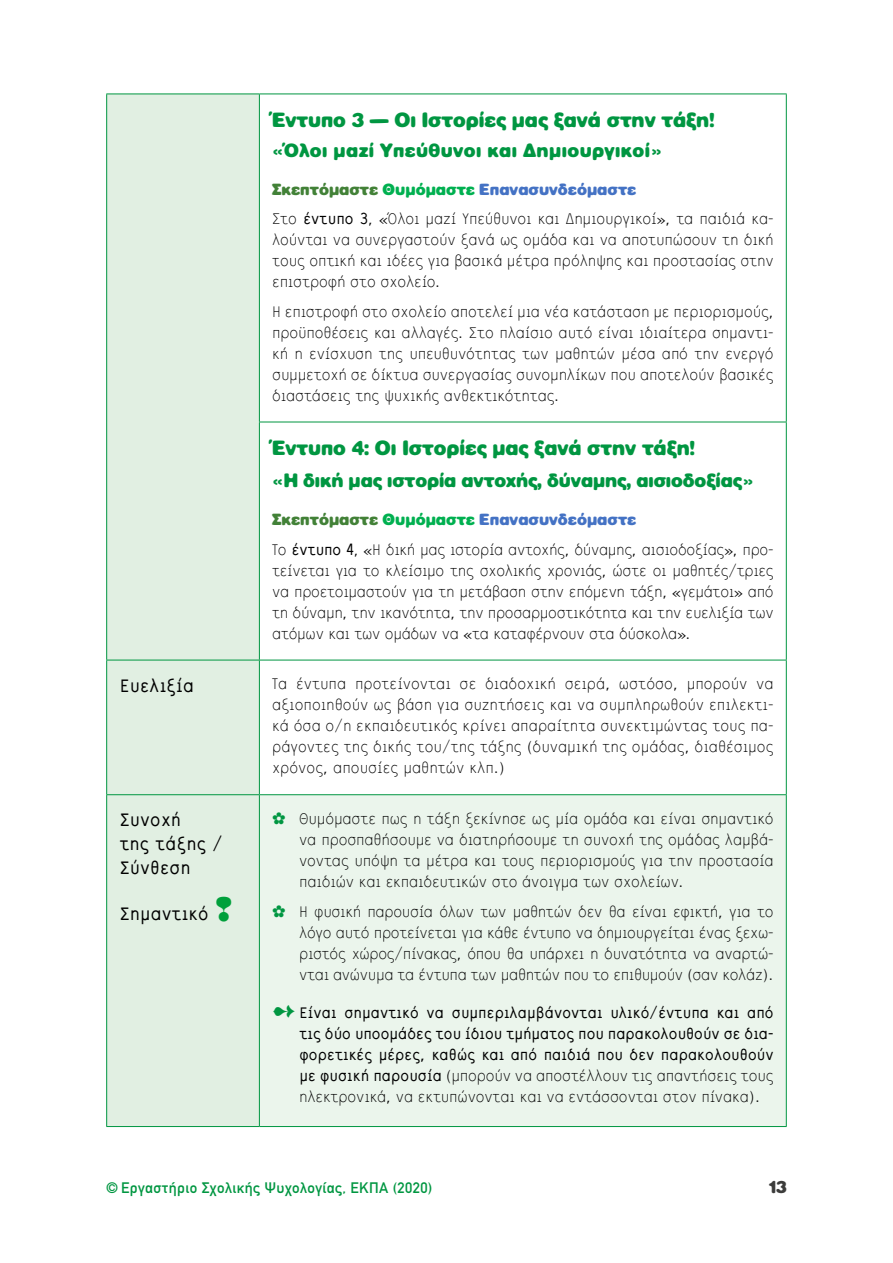
<style>
.page{position:relative;width:893px;height:1263px;background:#fff}
.page>*{position:absolute;margin:0;border:0;box-sizing:border-box;transform-origin:0 0}
.t1{font:21px "CF Fat";color:#009641}
.t2{font:19.5px "CF Fat";letter-spacing:-.005em;color:#009641}
.t3{font:700 19.5px/24px "CF Sans";letter-spacing:.01em;color:#000}
.t4{font:19.5px "CF Fat";letter-spacing:.02em;color:#009641}
.t5{font:18px "CF Fat";color:#3c3c3b}
.t6{font:16.5px/21px "CF Sans";color:#000;text-align:justify}
.t7{font:700 16.5px/21px "CF Sans";color:#000;text-align:justify}
.t8{font:16.5px "CF Fat";color:#4472c4}
.t9{font:700 15px "DIN Alternate";letter-spacing:.03em;color:#009641}
.s1{color:#428137}
.s2{color:#00b050}
.s3{font-weight:700}
.s4{color:#00a03b}
.s5{color:#009641}
.s6{font-weight:400}
</style>
<div class="page">
<div style="left:107px;top:95px;width:152px;height:1031px;background:#e1efe2"></div>
<div style="left:259px;top:795px;width:527px;height:331px;background:#ebf5ec"></div>
<hr style="left:106px;top:94px;width:153px;height:1px;background:#009641">
<hr style="left:106px;top:94px;width:1px;height:328px;background:#009641">
<hr style="left:259px;top:94px;width:528px;height:1px;background:#009641">
<hr style="left:259px;top:94px;width:1px;height:328px;background:#009641">
<hr style="left:786px;top:94px;width:1px;height:328px;background:#009641">
<hr style="left:106px;top:422px;width:1px;height:238px;background:#009641">
<hr style="left:259px;top:422px;width:528px;height:1px;background:#009641">
<hr style="left:259px;top:422px;width:1px;height:238px;background:#009641">
<hr style="left:786px;top:422px;width:1px;height:238px;background:#009641">
<hr style="left:106px;top:660px;width:153px;height:1px;background:#009641">
<hr style="left:106px;top:660px;width:1px;height:134px;background:#009641">
<hr style="left:259px;top:660px;width:528px;height:1px;background:#009641">
<hr style="left:259px;top:660px;width:1px;height:134px;background:#009641">
<hr style="left:786px;top:660px;width:1px;height:134px;background:#009641">
<hr style="left:106px;top:794px;width:153px;height:1px;background:#009641">
<hr style="left:106px;top:795px;width:1px;height:331px;background:#009641">
<hr style="left:259px;top:794px;width:528px;height:1px;background:#009641">
<hr style="left:259px;top:795px;width:1px;height:331px;background:#009641">
<hr style="left:786px;top:795px;width:1px;height:331px;background:#009641">
<hr style="left:106px;top:1126px;width:153px;height:1px;background:#009641">
<hr style="left:259px;top:1126px;width:528px;height:1px;background:#009641">
<p class="t1" style="left:272px;top:107px;width:444px">Έντυπο 3 — Οι Ιστορίες μας ξανά στην τάξη!</p>
<p class="t4" style="left:272px;top:139px;width:392px">«Όλοι μαζί Υπεύθυνοι και Δημιουργικοί»</p>
<p class="t8" style="left:272px;top:179px;width:366px"><span class="s1">Σκεπτόμαστε</span> <span class="s2">Θυμόμαστε</span> Επανασυνδεόμαστε</p>
<p class="t6" style="left:272px;top:209px;width:503px">Στο <span class="s3">έντυπο 3</span>, «Όλοι μαζί Υπεύθυνοι και Δημιουργικοί», τα παιδιά κα&shy;λούνται να συνεργαστούν ξανά ως ομάδα και να αποτυπώσουν τη δική τους οπτική και ιδέες για βασικά μέτρα πρόληψης και προστασίας στην επιστροφή στο σχολείο.</p>
<p class="t6" style="left:272px;top:301px;width:503px">Η επιστροφή στο σχολείο αποτελεί μια νέα κατάσταση με περιορισμούς, προϋποθέσεις και αλλαγές. Στο πλαίσιο αυτό είναι ιδιαίτερα σημαντι&shy;κή η ενίσχυση της υπευθυνότητας των μαθητών μέσα από την ενεργό συμμετοχή σε δίκτυα συνεργασίας συνομηλίκων που αποτελούν βασικές διαστάσεις της ψυχικής ανθεκτικότητας.</p>
<p class="t1" style="left:272px;top:435px;width:424px">Έντυπο 4: Οι Ιστορίες μας ξανά στην τάξη!</p>
<p class="t2" style="left:272px;top:469px;width:483px">«Η δική μας ιστορία αντοχής, δύναμης, αισιοδοξίας»</p>
<p class="t8" style="left:272px;top:510px;width:366px"><span class="s1">Σκεπτόμαστε</span> <span class="s2">Θυμόμαστε</span> Επανασυνδεόμαστε</p>
<p class="t6" style="left:272px;top:539px;width:503px">Το <span class="s3">έντυπο 4</span>, «Η δική μας ιστορία αντοχής, δύναμης, αισιοδοξίας», προ&shy;τείνεται για το κλείσιμο της σχολικής χρονιάς, ώστε οι μαθητές/τριες να προετοιμαστούν για τη μετάβαση στην επόμενη τάξη, «γεμάτοι» από τη δύναμη, την ικανότητα, την προσαρμοστικότητα και την ευελιξία των ατόμων και των ομάδων να «τα καταφέρνουν στα δύσκολα».</p>
<p class="t3" style="left:119px;top:673px;width:76px">Ευελιξία</p>
<p class="t6" style="left:272px;top:674px;width:503px">Τα έντυπα προτείνονται σε διαδοχική σειρά, ωστόσο, μπορούν να αξιοποιηθούν ως βάση για συζητήσεις και να συμπληρωθούν επιλεκτι&shy;κά όσα ο/η εκπαιδευτικός κρίνει απαραίτητα συνεκτιμώντας τους πα&shy;ράγοντες της δικής του/της τάξης (δυναμική της ομάδας, διαθέσιμος χρόνος, απουσίες μαθητών κλπ.)</p>
<p class="t3" style="left:119px;top:808px;width:104px">Συνοχή<br>της τάξης /<br>Σύνθεση</p>
<p class="t3" style="left:119px;top:901px;width:115px">Σημαντικό <span class="s4">❢</span></p>
<p class="t6" style="left:299px;top:809px;width:476px;text-indent:-27px"><span class="s5">✿</span> Θυμόμαστε πως η τάξη ξεκίνησε ως μία ομάδα και είναι σημαντικό να προσπαθήσουμε να διατηρήσουμε τη συνοχή της ομάδας λαμβά&shy;νοντας υπόψη τα μέτρα και τους περιορισμούς για την προστασία παιδιών και εκπαιδευτικών στο άνοιγμα των σχολείων.</p>
<p class="t6" style="left:299px;top:901px;width:476px;text-indent:-27px"><span class="s5">✿</span> Η φυσική παρουσία όλων των μαθητών δεν θα είναι εφικτή, για το λόγο αυτό προτείνεται για κάθε έντυπο να δημιουργείται ένας ξεχω&shy;ριστός χώρος/πίνακας, όπου θα υπάρχει η δυνατότητα να αναρτώ&shy;νται ανώνυμα τα έντυπα των μαθητών που το επιθυμούν (σαν κολάζ).</p>
<p class="t7" style="left:299px;top:1002px;width:476px;text-indent:-27px"><span class="s5">➻</span> Είναι σημαντικό να συμπεριλαμβάνονται υλικό/έντυπα και από τις δύο υποομάδες του ίδιου τμήματος που παρακολουθούν σε δια&shy;φορετικές μέρες, καθώς και από παιδιά που δεν παρακολουθούν με φυσική παρουσία <span class="s6">(μπορούν να αποστέλλουν τις απαντήσεις τους ηλεκτρονικά, να εκτυπώνονται και να εντάσσονται στον πίνακα).</span></p>
<p class="t9" style="left:106px;top:1176px;width:328px">© Εργαστήριο Σχολικής Ψυχολογίας, ΕΚΠΑ (2020)</p>
<p class="t5" style="left:769px;top:1176px;width:19px">13</p>
</div>
